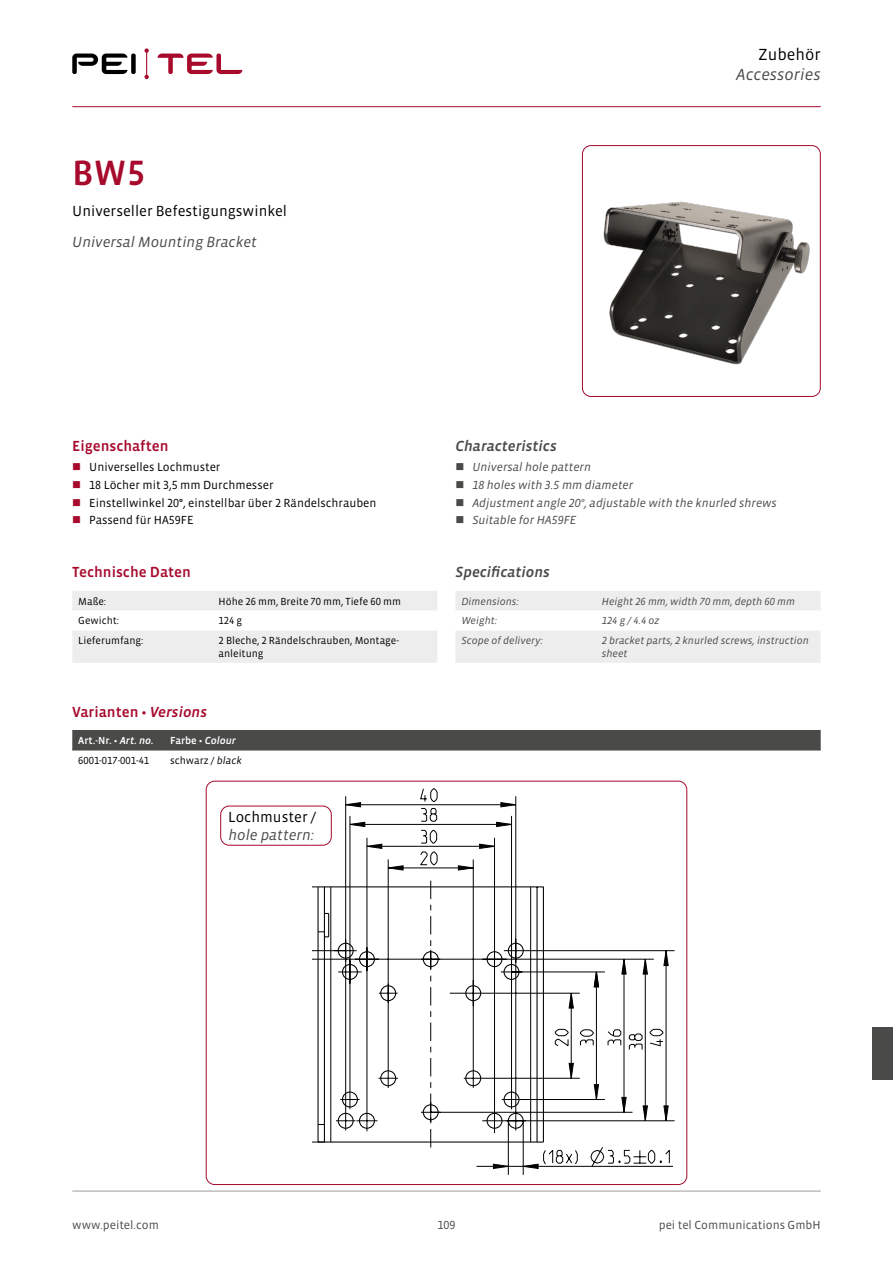
<style>
.page{position:relative;width:893px;height:1263px;background:#fff}
.page>*{position:absolute;margin:0;border:0;box-sizing:border-box;transform-origin:0 0}
.t1{font:36px "Vista Sans Med";color:#a70a2d}
.t2{font:italic 16.5px "Vista Sans";color:#4a4a49}
.t3{font:16.5px "Vista Sans";color:#000}
.t4{font:15px "Vista Sans Med";color:#a70a2d}
.t5{font:15px "Vista Sans";color:#000}
.t6{font:italic 15px "Vista Sans";color:#4a4a49}
.t7{font:italic 15px "Vista Sans Med";color:#4a4a49}
.t8{font:12px/17.5px "Vista Sans";color:#000}
.t9{font:italic 12px/17.5px "Vista Sans";color:#4a4a49}
.t10{font:12px "Vista Sans";color:#4a4a49}
.t11{font:12px "Vista Sans Alt";color:#4a4a49}
.t12{font:10.5px/12.6px "Vista Sans";color:#000}
.t13{font:italic 10.5px/12.6px "Vista Sans";color:#4a4a49}
.t14{font:10.5px "Vista Sans Med";color:#fff}
.t15{font:10.5px "Vista Sans Alt";color:#000}
.t16{font:10.5px "Vista Sans Alt Book Ita";color:#4a4a49}
.s1{font-family:"Vista Sans Alt Med"}
.s2{font-family:"Vista Sans Alt"}
.s3{font-family:"Vista Sans"}
.s4{font-style:italic}
.s5{font-family:"Vista Sans Alt Book Ita";font-style:normal}
.s6{font-family:"Vista Sans";font-style:italic}
</style>
<div class="page">
<hr style="left:72px;top:1191px;width:749px;height:1px;background:#9d9d9c">
<hr style="left:72px;top:106px;width:749px;height:1px;background:#a70a2d">
<svg style="left:144px;top:48px;width:5px;height:31px"></svg>
<svg style="left:72px;top:54px;width:64px;height:20px"></svg>
<svg style="left:158px;top:54px;width:84px;height:20px"></svg>
<div style="left:872px;top:1027px;width:21px;height:52px;background:#4a4a49"></div>
<img style="left:582px;top:146px;width:238px;height:250px">
<div style="left:582px;top:145px;width:239px;height:252px;border:1px solid #a70a2d;border-radius:9px"></div>
<svg style="left:72px;top:591px;width:365px;height:72px"></svg>
<svg style="left:456px;top:591px;width:365px;height:72px"></svg>
<svg style="left:555px;top:1029px;width:13px;height:17px"></svg>
<svg style="left:568px;top:992px;width:6px;height:17px"></svg>
<svg style="left:568px;top:1062px;width:6px;height:16px"></svg>
<svg style="left:650px;top:1029px;width:13px;height:17px"></svg>
<svg style="left:663px;top:951px;width:6px;height:15px"></svg>
<svg style="left:663px;top:1105px;width:6px;height:15px"></svg>
<svg style="left:580px;top:1029px;width:14px;height:17px"></svg>
<svg style="left:593px;top:1084px;width:6px;height:15px"></svg>
<svg style="left:607px;top:1029px;width:14px;height:17px"></svg>
<svg style="left:621px;top:958px;width:6px;height:17px"></svg>
<svg style="left:621px;top:1097px;width:6px;height:15px"></svg>
<svg style="left:420px;top:851px;width:17px;height:14px"></svg>
<svg style="left:387px;top:865px;width:17px;height:6px"></svg>
<svg style="left:458px;top:865px;width:15px;height:6px"></svg>
<svg style="left:421px;top:808px;width:16px;height:14px"></svg>
<svg style="left:349px;top:821px;width:17px;height:6px"></svg>
<svg style="left:496px;top:821px;width:15px;height:6px"></svg>
<svg style="left:420px;top:788px;width:17px;height:14px"></svg>
<svg style="left:346px;top:802px;width:15px;height:6px"></svg>
<svg style="left:500px;top:802px;width:15px;height:6px"></svg>
<svg style="left:593px;top:971px;width:6px;height:16px"></svg>
<svg style="left:493px;top:1163px;width:15px;height:6px"></svg>
<svg style="left:421px;top:830px;width:16px;height:13px"></svg>
<svg style="left:479px;top:843px;width:15px;height:6px"></svg>
<svg style="left:366px;top:843px;width:17px;height:6px"></svg>
<svg style="left:629px;top:1034px;width:13px;height:16px"></svg>
<svg style="left:642px;top:958px;width:6px;height:17px"></svg>
<svg style="left:642px;top:1105px;width:6px;height:15px"></svg>
<svg style="left:522px;top:1143px;width:148px;height:26px"></svg>
<svg style="left:317px;top:886px;width:227px;height:257px"></svg>
<hr style="left:476px;top:1166px;width:197px;height:1px;background:#020203">
<hr style="left:279px;top:1142px;width:45px;height:1px;background:#020203">
<hr style="left:507px;top:1120px;width:168px;height:1px;background:#020203">
<hr style="left:431px;top:1112px;width:201px;height:1px;background:#020203">
<hr style="left:345px;top:796px;width:1px;height:315px;background:#020203">
<hr style="left:350px;top:816px;width:1px;height:274px;background:#020203">
<hr style="left:521px;top:1099px;width:84px;height:1px;background:#020203">
<hr style="left:367px;top:838px;width:1px;height:272px;background:#020203">
<hr style="left:483px;top:1078px;width:97px;height:1px;background:#020203">
<hr style="left:388px;top:859px;width:1px;height:209px;background:#020203">
<hr style="left:486px;top:993px;width:94px;height:1px;background:#020203">
<hr style="left:473px;top:859px;width:1px;height:210px;background:#020203">
<hr style="left:511px;top:972px;width:94px;height:1px;background:#020203">
<hr style="left:300px;top:959px;width:354px;height:1px;background:#020203">
<hr style="left:494px;top:838px;width:1px;height:270px;background:#020203">
<hr style="left:300px;top:950px;width:46px;height:1px;background:#020203">
<hr style="left:528px;top:950px;width:147px;height:1px;background:#020203">
<hr style="left:508px;top:1121px;width:1px;height:54px;background:#020203">
<hr style="left:511px;top:816px;width:1px;height:274px;background:#020203">
<hr style="left:515px;top:796px;width:1px;height:315px;background:#020203">
<hr style="left:523px;top:1121px;width:1px;height:54px;background:#020203">
<hr style="left:279px;top:887px;width:39px;height:1px;background:#020203">
<hr style="left:571px;top:993px;width:1px;height:85px;background:#020203">
<hr style="left:388px;top:868px;width:85px;height:1px;background:#020203">
<hr style="left:596px;top:972px;width:1px;height:127px;background:#020203">
<hr style="left:624px;top:959px;width:1px;height:153px;background:#020203">
<hr style="left:645px;top:959px;width:1px;height:162px;background:#020203">
<hr style="left:666px;top:951px;width:1px;height:170px;background:#020203">
<hr style="left:367px;top:846px;width:127px;height:1px;background:#020203">
<hr style="left:350px;top:824px;width:161px;height:1px;background:#020203">
<hr style="left:346px;top:804px;width:170px;height:1px;background:#020203">
<svg style="left:336px;top:1068px;width:62px;height:63px"></svg>
<svg style="left:335px;top:940px;width:63px;height:62px"></svg>
<svg style="left:464px;top:1069px;width:62px;height:64px"></svg>
<svg style="left:450px;top:939px;width:78px;height:67px"></svg>
<svg style="left:430px;top:881px;width:1px;height:18px"></svg>
<svg style="left:430px;top:916px;width:1px;height:18px"></svg>
<svg style="left:421px;top:940px;width:19px;height:30px"></svg>
<svg style="left:430px;top:987px;width:1px;height:18px"></svg>
<svg style="left:430px;top:1011px;width:1px;height:30px"></svg>
<svg style="left:430px;top:1058px;width:1px;height:18px"></svg>
<svg style="left:421px;top:1082px;width:19px;height:41px"></svg>
<svg style="left:430px;top:1129px;width:1px;height:18px"></svg>
<div style="left:220px;top:806px;width:112px;height:40px;border:1px solid #a70a2d;border-radius:9px"></div>
<div style="left:270px;top:872px;width:41px;height:280px;background:#fff"></div>
<div style="left:72px;top:730px;width:749px;height:21px;background:#4a4a49"></div>
<hr style="left:72px;top:749px;width:92px;height:1px;background:#4a4a49">
<hr style="left:164px;top:749px;width:657px;height:1px;background:#4a4a49">
<h1 class="t1" style="left:72px;top:155px;width:74px">BW<span class="s1">5</span></h1>
<p class="t5" style="left:72px;top:203px;width:216px">Universeller Befestigungswinkel</p>
<p class="t6" style="left:72px;top:234px;width:186px">Universal Mounting Bracket</p>
<h2 class="t3" style="left:759px;top:46px;width:64px">Zubehör</h2>
<h2 class="t2" style="left:736px;top:66px;width:86px">Accessories</h2>
<p class="t4" style="left:72px;top:438px;width:98px">Eigenschaften</p>
<p class="t8" style="left:89px;top:459px;width:289px">Universelles Lochmuster<br><span class="s2">18</span> Löcher mit <span class="s2">3,5</span> mm Durchmesser<br>Einstellwinkel <span class="s2">20°,</span> einstellbar über <span class="s2">2</span> Rändelschrauben Passend für HA<span class="s2">59</span>FE</p>
<p class="t4" style="left:72px;top:564px;width:120px">Technische Daten</p>
<p class="t12" style="left:78px;top:595px;width:29px">Maße:</p>
<p class="t12" style="left:219px;top:595px;width:184px">Höhe <span class="s2">26</span> mm, Breite <span class="s2">70</span> mm, Tiefe <span class="s2">60</span> mm</p>
<p class="t12" style="left:78px;top:615px;width:42px">Gewicht:</p>
<p class="t15" style="left:219px;top:615px;width:25px">124 <span class="s3">g</span></p>
<p class="t12" style="left:78px;top:635px;width:67px">Lieferumfang:</p>
<p class="t12" style="left:219px;top:635px;width:182px"><span class="s2">2</span> Bleche, <span class="s2">2</span> Rändelschrauben, Montage&shy;anleitung</p>
<p class="t4" style="left:72px;top:704px;width:136px">Varianten • <span class="s4">Versions</span></p>
<p class="t14" style="left:78px;top:735px;width:77px">Art.-Nr. • <span class="s4">Art. no.</span></p>
<p class="t14" style="left:170px;top:735px;width:67px">Farbe • <span class="s4">Colour</span></p>
<p class="t15" style="left:78px;top:755px;width:72px">6001-017-001-41</p>
<p class="t12" style="left:170px;top:754px;width:73px">schwarz / <span class="s4">black</span></p>
<p class="t5" style="left:228px;top:809px;width:90px">Lochmuster /</p>
<p class="t6" style="left:228px;top:827px;width:87px">hole pattern:</p>
<p class="t7" style="left:455px;top:438px;width:103px">Characteristics</p>
<p class="t9" style="left:472px;top:459px;width:306px">Universal hole pattern<br><span class="s5">18</span> holes with <span class="s5">3.5</span> mm diameter<br>Adjustment angle <span class="s5">20°,</span> adjustable with the knurled shrews<br>Suitable for HA<span class="s5">59</span>FE</p>
<p class="t7" style="left:455px;top:564px;width:96px">Specifications</p>
<p class="t13" style="left:461px;top:595px;width:59px">Dimensions:</p>
<p class="t13" style="left:602px;top:595px;width:195px">Height <span class="s5">26</span> mm, width <span class="s5">70</span> mm, depth <span class="s5">60</span> mm</p>
<p class="t13" style="left:461px;top:615px;width:37px">Weight:</p>
<p class="t16" style="left:602px;top:615px;width:59px">124 <span class="s6">g /</span> 4.4 <span class="s6">oz</span></p>
<p class="t13" style="left:461px;top:635px;width:83px">Scope of delivery:</p>
<p class="t13" style="left:602px;top:635px;width:208px"><span class="s5">2</span> bracket parts, <span class="s5">2</span> knurled screws, instruction sheet</p>
<p class="t10" style="left:72px;top:1219px;width:88px">www.peitel.com</p>
<p class="t11" style="left:437px;top:1219px;width:19px">109</p>
<p class="t10" style="left:659px;top:1219px;width:163px">pei tel Communications GmbH</p>
</div>
